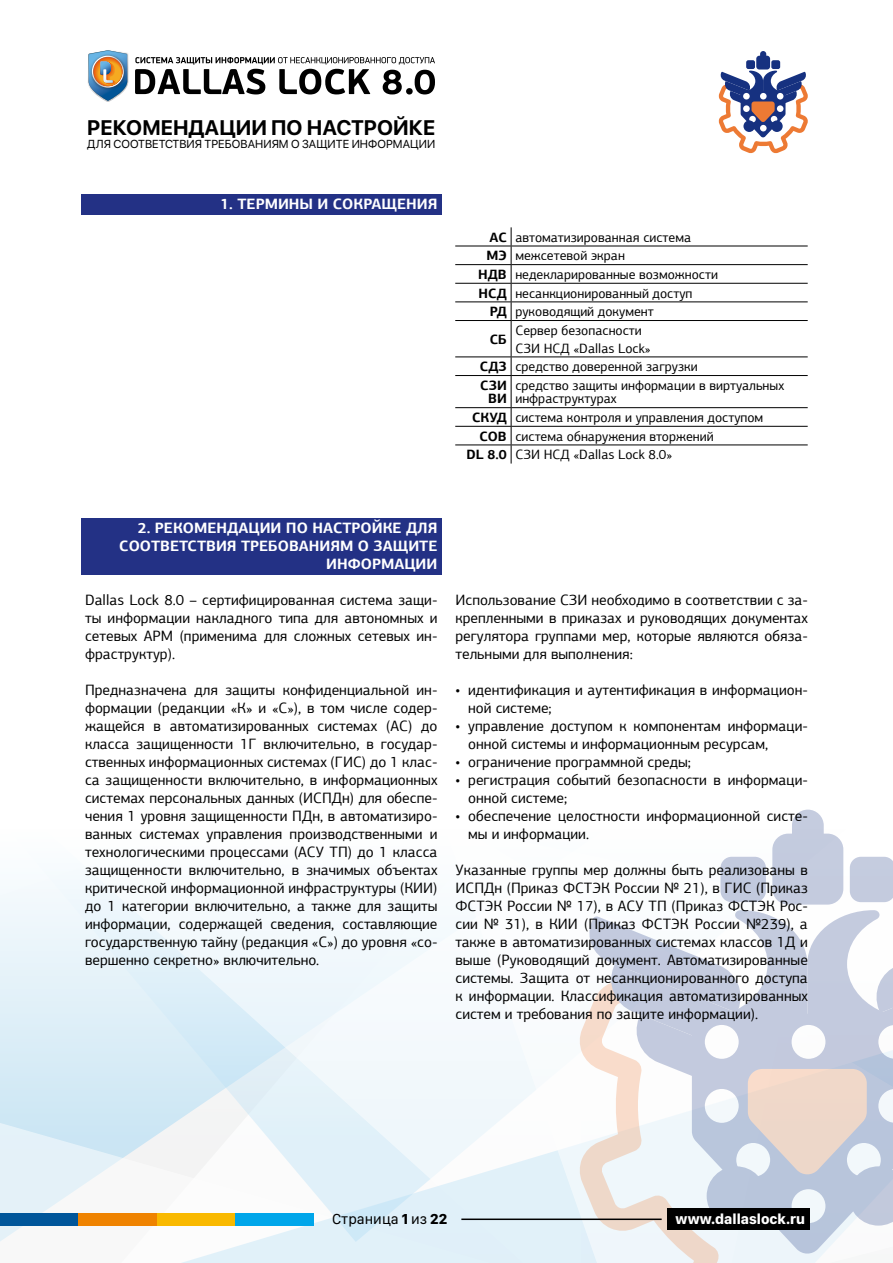
<style>
.page{position:relative;width:893px;height:1263px;background:#fff}
.page>*{position:absolute;margin:0;border:0;box-sizing:border-box;transform-origin:0 0}
.t1{font:700 21px "SF Pro Display";color:#000}
.t2{font:15px/18px "PF Agora Sans Pro";color:#000;text-align:justify}
.t3{font:700 15px/18px "PF Agora Sans Pro";color:#fff;text-align:right}
.t4{font:700 15px "SF Compact Display";color:#fff}
.t5{font:15px "SF Compact Display";color:#000}
.t6{font:13.5px/13.5px "PF Agora Sans Pro";color:#000}
.t7{font:700 13.5px "PF Agora Sans Pro";color:#000}
.t8{font:11.55px "SF Pro Display";letter-spacing:.005em;color:#000}
.s1{font-weight:700}
</style>
<div class="page">
<svg style="left:0;top:1138px;width:441px;height:125px"></svg>
<svg style="left:441px;top:1138px;width:138px;height:125px;fill:#e1f1f9"></svg>
<svg style="left:0;top:833px;width:885px;height:305px"></svg>
<svg style="left:579px;top:976px;width:243px;height:287px;fill:#eff6fb"></svg>
<svg style="left:692px;top:1225px;width:192px;height:30px;fill:#edf5fa"></svg>
<div style="left:772px;top:834px;width:71px;height:71px;background:#c4cbde;border-radius:16px"></div>
<div style="left:792px;top:810px;width:32px;height:53px;background:#c4cbde;border-radius:16px"></div>
<div style="left:720px;top:857px;width:46px;height:45px;background:#c2cade;border-radius:11px"></div>
<div style="left:850px;top:857px;width:43px;height:45px;background:#c4cbde"></div>
<svg style="left:585px;top:910px;width:308px;height:315px"></svg>
<div style="left:756px;top:56px;width:14px;height:14px;background:#163180;border-radius:3px"></div>
<div style="left:760px;top:51px;width:6px;height:10px;background:#163180;border-radius:3px"></div>
<div style="left:746px;top:60px;width:9px;height:9px;background:#163180;border-radius:2px"></div>
<div style="left:771px;top:60px;width:9px;height:9px;background:#163180;border-radius:2px"></div>
<svg style="left:719px;top:71px;width:89px;height:83px"></svg>
<div style="left:743px;top:120px;width:12px;height:12px;background:#163180;border-radius:50%"></div>
<div style="left:771px;top:120px;width:12px;height:12px;background:#163180;border-radius:50%"></div>
<svg style="left:88px;top:50px;width:40px;height:52px"></svg>
<svg style="left:135px;top:57px;width:300px;height:38px"></svg>
<div style="left:667px;top:1208px;width:143px;height:22px;background:#000"></div>
<hr style="left:461px;top:1218px;width:201px;height:2px;background:#000">
<div style="left:0;top:1214px;width:78px;height:12px;background:#00569a"></div>
<div style="left:78px;top:1214px;width:79px;height:12px;background:#ef8300"></div>
<div style="left:157px;top:1214px;width:78px;height:12px;background:#f9b900"></div>
<div style="left:235px;top:1214px;width:79px;height:12px;background:#00a6ea"></div>
<div style="left:81px;top:518px;width:361px;height:57px;background:#233185"></div>
<div style="left:81px;top:194px;width:361px;height:21px;background:#233185"></div>
<hr style="left:455px;top:246px;width:56px;height:1px;background:#000">
<hr style="left:511px;top:246px;width:297px;height:1px;background:#000">
<hr style="left:455px;top:264px;width:56px;height:1px;background:#000">
<hr style="left:511px;top:264px;width:297px;height:1px;background:#000">
<hr style="left:455px;top:283px;width:56px;height:1px;background:#000">
<hr style="left:511px;top:283px;width:297px;height:1px;background:#000">
<hr style="left:455px;top:301px;width:56px;height:1px;background:#000">
<hr style="left:511px;top:301px;width:297px;height:1px;background:#000">
<svg style="left:511px;top:227px;width:1px;height:93px"></svg>
<hr style="left:455px;top:320px;width:56px;height:1px;background:#000">
<hr style="left:511px;top:320px;width:297px;height:1px;background:#000">
<hr style="left:511px;top:321px;width:1px;height:35px;background:#000">
<hr style="left:455px;top:356px;width:56px;height:1px;background:#000">
<hr style="left:511px;top:356px;width:297px;height:1px;background:#000">
<svg style="left:511px;top:357px;width:1px;height:18px"></svg>
<hr style="left:455px;top:375px;width:56px;height:1px;background:#000">
<hr style="left:511px;top:375px;width:297px;height:1px;background:#000">
<hr style="left:511px;top:376px;width:1px;height:31px;background:#000">
<hr style="left:455px;top:407px;width:56px;height:1px;background:#000">
<hr style="left:511px;top:407px;width:297px;height:1px;background:#000">
<hr style="left:455px;top:426px;width:56px;height:1px;background:#000">
<hr style="left:511px;top:426px;width:297px;height:1px;background:#000">
<hr style="left:455px;top:445px;width:56px;height:1px;background:#000">
<hr style="left:511px;top:445px;width:297px;height:1px;background:#000">
<svg style="left:511px;top:408px;width:1px;height:56px"></svg>
<h1 class="t1" style="left:87px;top:115px;width:350px">РЕКОМЕНДАЦИИ ПО НАСТРОЙКЕ</h1>
<p class="t8" style="left:87px;top:135px;width:349px">ДЛЯ СООТВЕТСТВИЯ ТРЕБОВАНИЯМ О ЗАЩИТЕ ИНФОРМАЦИИ</p>
<p class="t3" style="left:220px;top:195px;width:219px">1. ТЕРМИНЫ И СОКРАЩЕНИЯ</p>
<p class="t6" style="left:489px;top:230px;width:203px"><span class="s1">АС</span> автоматизированная система</p>
<p class="t6" style="left:486px;top:249px;width:140px"><span class="s1">МЭ</span> межсетевой экран</p>
<p class="t6" style="left:478px;top:268px;width:241px"><span class="s1">НДВ</span> недекларированные возможности</p>
<p class="t6" style="left:479px;top:286px;width:215px"><span class="s1">НСД</span> несанкционированный доступ</p>
<p class="t6" style="left:490px;top:305px;width:166px"><span class="s1">РД</span> руководящий документ</p>
<p class="t7" style="left:490px;top:331px;width:19px">СБ</p>
<p class="t6" style="left:515px;top:324px;width:128px">Сервер безопасности</p>
<p class="t6" style="left:515px;top:341px;width:137px">СЗИ НСД «Dallas Lock»</p>
<p class="t6" style="left:480px;top:360px;width:219px"><span class="s1">СДЗ</span> средство доверенной загрузки</p>
<p class="t7" style="left:480px;top:377px;width:28px">СЗИ</p>
<p class="t7" style="left:488px;top:390px;width:20px">ВИ</p>
<p class="t6" style="left:515px;top:379px;width:270px">средство защиты информации в виртуальных инфраструктурах</p>
<p class="t6" style="left:472px;top:411px;width:293px"><span class="s1">СКУД</span> система контроля и управления доступом</p>
<p class="t6" style="left:479px;top:429px;width:236px"><span class="s1">СОВ</span> система обнаружения вторжений</p>
<p class="t6" style="left:466px;top:448px;width:207px"><span class="s1">DL 8.0</span> СЗИ НСД «Dallas Lock 8.0»</p>
<p class="t3" style="left:119px;top:519px;width:320px">2. РЕКОМЕНДАЦИИ ПО НАСТРОЙКЕ ДЛЯ<br>СООТВЕТСТВИЯ ТРЕБОВАНИЯМ О ЗАЩИТЕ<br>ИНФОРМАЦИИ</p>
<p class="t2" style="left:85px;top:591px;width:354px">Dallas Lock 8.0 – сертифицированная система защи&shy;ты информации накладного типа для автономных и сетевых АРМ (применима для сложных сетевых ин&shy;фраструктур).</p>
<p class="t2" style="left:85px;top:681px;width:354px">Предназначена для защиты конфиденциальной ин&shy;формации (редакции «К» и «С»), в том числе содер&shy;жащейся в автоматизированных системах (АС) до класса защищенности 1Г включительно, в государ&shy;ственных информационных системах (ГИС) до 1 клас&shy;са защищенности включительно, в информационных системах персональных данных (ИСПДн) для обеспе&shy;чения 1 уровня защищенности ПДн, в автоматизиро&shy;ванных системах управления производственными и технологическими процессами (АСУ ТП) до 1 класса защищенности включительно, в значимых объектах критической информационной инфраструктуры (КИИ) до 1 категории включительно, а также для защиты информации, содержащей сведения, составляющие государственную тайну (редакция «С») до уровня «со&shy;вершенно секретно» включительно.</p>
<p class="t2" style="left:455px;top:591px;width:354px">Использование СЗИ необходимо в соответствии с за&shy;крепленными в приказах и руководящих документах регулятора группами мер, которые являются обяза&shy;тельными для выполнения:</p>
<p class="t2" style="left:468px;top:681px;width:341px;text-indent:-13px">• идентификация и аутентификация в информацион&shy;ной системе;</p>
<p class="t2" style="left:468px;top:717px;width:341px;text-indent:-13px">• управление доступом к компонентам информаци&shy;онной системы и информационным ресурсам,</p>
<p class="t2" style="left:455px;top:753px;width:237px">• ограничение программной среды;</p>
<p class="t2" style="left:468px;top:771px;width:341px;text-indent:-13px">• регистрация событий безопасности в информаци&shy;онной системе;</p>
<p class="t2" style="left:468px;top:807px;width:341px;text-indent:-13px">• обеспечение целостности информационной систе&shy;мы и информации.</p>
<p class="t2" style="left:455px;top:861px;width:354px">Указанные группы мер должны быть реализованы в ИСПДн (Приказ ФСТЭК России № 21), в ГИС (Приказ ФСТЭК России № 17), в АСУ ТП (Приказ ФСТЭК Рос&shy;сии № 31), в КИИ (Приказ ФСТЭК России №239), а также в автоматизированных системах классов 1Д и выше (Руководящий документ. Автоматизированные системы. Защита от несанкционированного доступа к информации. Классификация автоматизированных систем и требования по защите информации).</p>
<p class="t5" style="left:332px;top:1207px;width:117px">Страница <span class="s1">1</span> из <span class="s1">22</span></p>
<p class="t4" style="left:675px;top:1206px;width:131px">www.dallaslock.ru</p>
</div>
